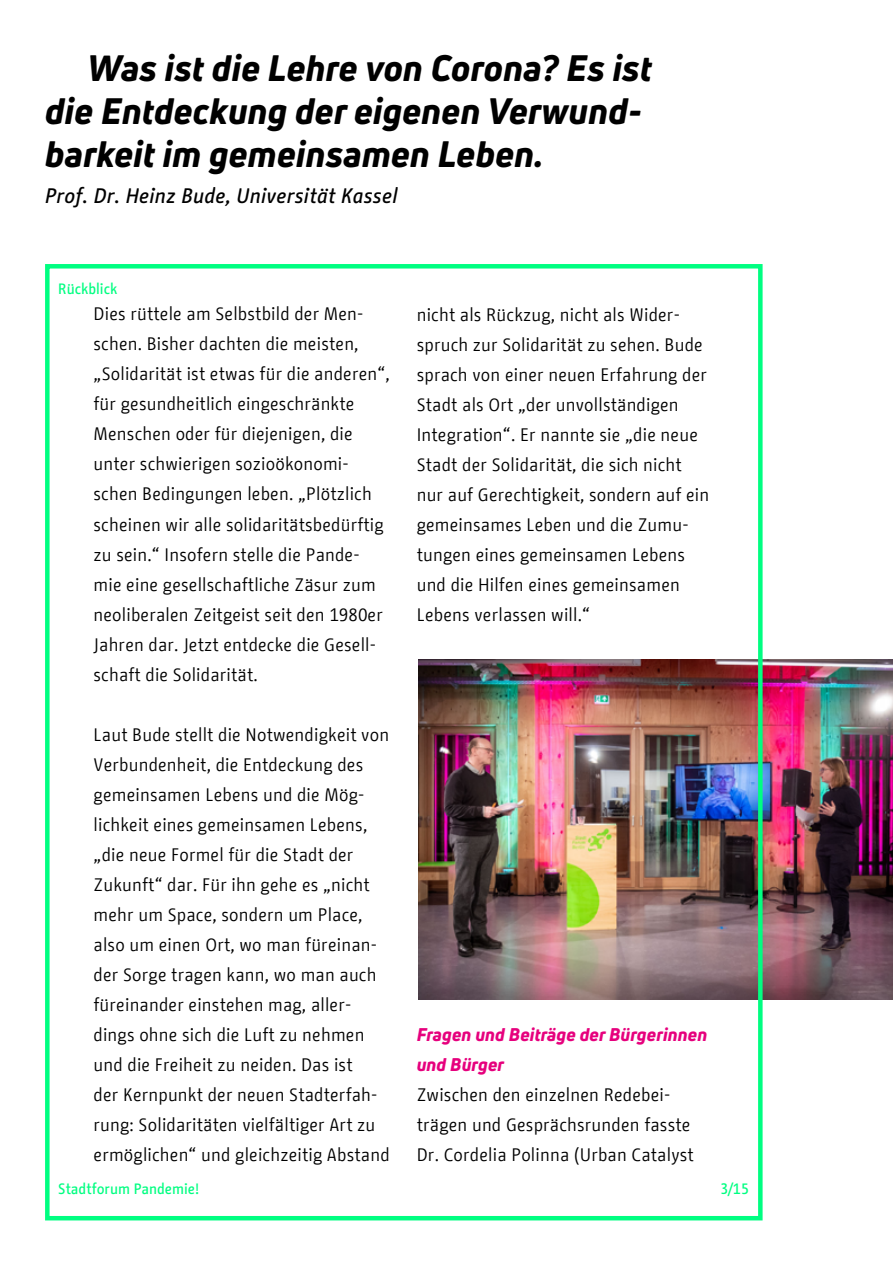
<style>
.page{position:relative;width:893px;height:1263px;background:#fff}
.page>*{position:absolute;margin:0;border:0;box-sizing:border-box;transform-origin:0 0}
.t1{font:italic 800 36px/43.2px "Uni Neue";letter-spacing:.01em;color:#000}
.t2{font:italic 500 21px "BMF Change";letter-spacing:.01em;color:#000}
.t3{font:18px/30px "BMF Change";letter-spacing:.01em;color:#000}
.t4{font:italic 800 18px/30px "Uni Neue";letter-spacing:.01em;color:#e6007d}
.t5{font:500 15px "BMF Change";color:#00fe81}
</style>
<div class="page">
<img style="left:419px;top:659px;width:474px;height:340px">
<div style="left:45px;top:264px;width:718px;height:956px;border:4px solid #00fe81"></div>
<h1 class="t1" style="left:45px;top:46px;width:608px;text-indent:43px">Was ist die Lehre von Corona? Es ist die Entdeckung der eigenen Verwund&shy;barkeit im gemeinsamen Leben.</h1>
<p class="t2" style="left:45px;top:181px;width:354px">Prof. Dr. Heinz Bude, Universität Kassel</p>
<p class="t5" style="left:58px;top:278px;width:61px">Rückblick</p>
<p class="t3" style="left:94px;top:299px;width:298px">Dies rüttele am Selbstbild der Men&shy;schen. Bisher dachten die meisten, „Solidarität ist etwas für die anderen“, für gesundheitlich eingeschränkte Menschen oder für diejenigen, die unter schwierigen sozioökonomi&shy;schen Bedingungen leben. „Plötzlich scheinen wir alle solidaritätsbedürftig zu sein.“ Insofern stelle die Pande&shy;mie eine gesellschaftliche Zäsur zum neoliberalen Zeitgeist seit den 1980er Jahren dar. Jetzt entdecke die Gesell&shy;schaft die Solidarität.</p>
<p class="t3" style="left:94px;top:719px;width:298px">Laut Bude stellt die Notwendigkeit von Verbundenheit, die Entdeckung des gemeinsamen Lebens und die Mög&shy;lichkeit eines gemeinsamen Lebens, „die neue Formel für die Stadt der Zukunft“ dar. Für ihn gehe es „nicht mehr um Space, sondern um Place, also um einen Ort, wo man füreinan&shy;der Sorge tragen kann, wo man auch füreinander einstehen mag, aller&shy;dings ohne sich die Luft zu nehmen und die Freiheit zu neiden. Das ist<br>der Kernpunkt der neuen Stadterfah&shy;rung: Solidaritäten vielfältiger Art zu ermöglichen“ und gleichzeitig Abstand</p>
<p class="t3" style="left:417px;top:299px;width:294px">nicht als Rückzug, nicht als Wider&shy;spruch zur Solidarität zu sehen. Bude sprach von einer neuen Erfahrung der Stadt als Ort „der unvollständigen Integration“. Er nannte sie „die neue Stadt der Solidarität, die sich nicht nur auf Gerechtigkeit, sondern auf ein gemeinsames Leben und die Zumu&shy;tungen eines gemeinsamen Lebens und die Hilfen eines gemeinsamen Lebens verlassen will.“</p>
<p class="t4" style="left:417px;top:1019px;width:292px">Fragen und Beiträge der Bürgerinnen und Bürger</p>
<p class="t3" style="left:417px;top:1079px;width:279px">Zwischen den einzelnen Redebei&shy;trägen und Gesprächsrunden fasste<br>Dr. Cordelia Polinna (Urban Catalyst</p>
<p class="t5" style="left:58px;top:1178px;width:143px">Stadtforum Pandemie!</p>
<p class="t5" style="left:720px;top:1178px;width:30px">3/15</p>
</div>
